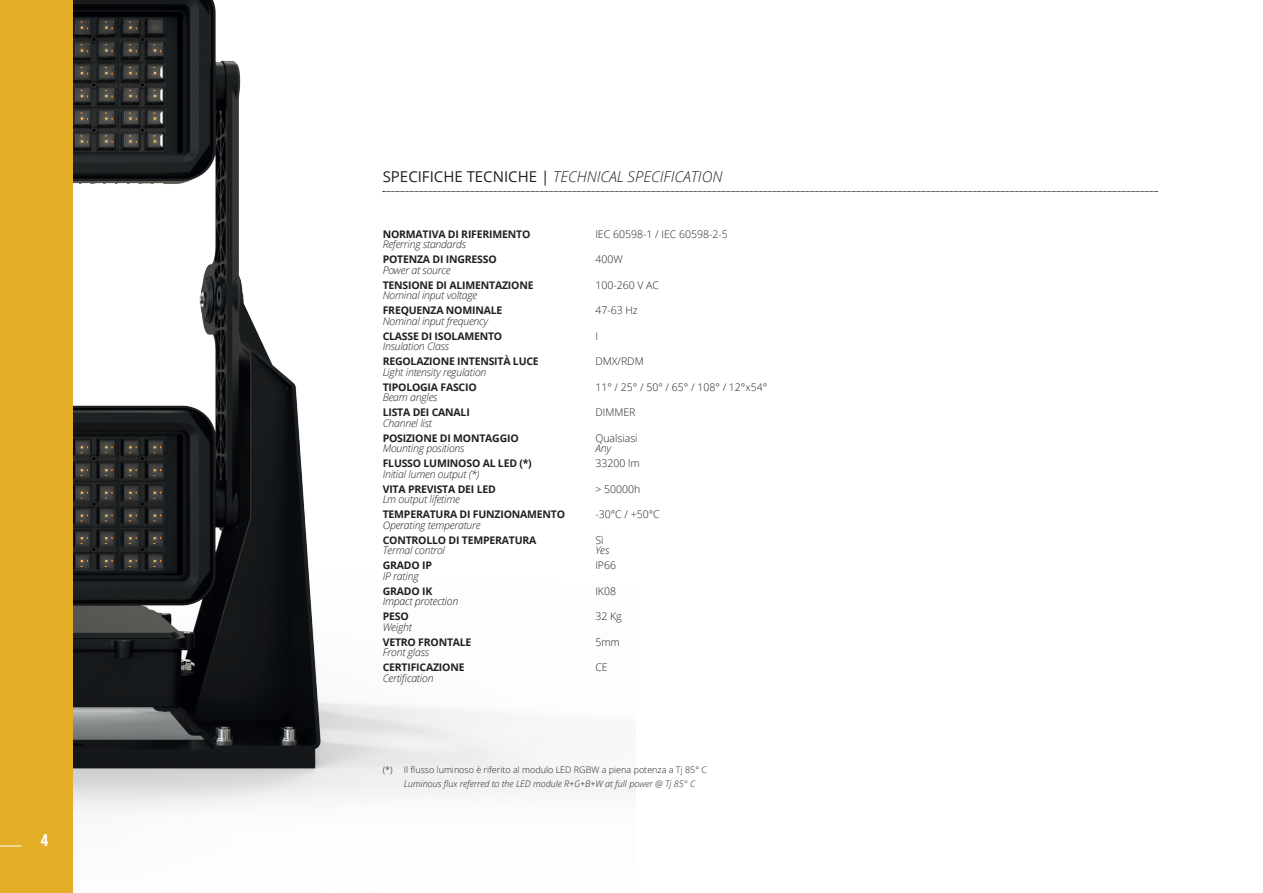
<style>
.page{position:relative;width:1263px;height:893px;background:#fff}
.page>*{position:absolute;margin:0;border:0;box-sizing:border-box;transform-origin:0 0}
.t1{font:700 condensed 16.5px "Open Sans";color:#fff}
.t2{font:italic 300 15px "Open Sans";color:#231f20}
.t3{font:700 10.5px "Open Sans";letter-spacing:-.02em;color:#231f20}
.t4{font:italic 300 10.5px "Open Sans";letter-spacing:-.02em;color:#231f20}
.t5{font:300 10.5px "Open Sans";color:#231f20}
.t6{font:300 9px "Open Sans";color:#231f20}
.t7{font:italic 300 9px "Open Sans";color:#231f20}
.s1{font-weight:400;font-style:normal}
</style>
<div class="page">
<img style="left:72px;top:0;width:555px;height:893px">
<svg style="left:383px;top:191px;width:774px;height:1px"></svg>
<div style="left:0;top:0;width:72px;height:893px;background:#e4af27"></div>
<svg style="left:0;top:846px;width:21px;height:1px"></svg>
<h1 class="t1" style="left:41px;top:829px;width:9px">4</h1>
<h2 class="t2" style="left:383px;top:166px;width:341px"><span class="s1">SPECIFICHE TECNICHE |</span> TECHNICAL SPECIFICATION</h2>
<p class="t3" style="left:383px;top:226px;width:149px">NORMATIVA DI RIFERIMENTO</p>
<p class="t4" style="left:383px;top:237px;width:85px">Referring standards</p>
<p class="t5" style="left:595px;top:227px;width:134px">IEC 60598-1 / IEC 60598-2-5</p>
<p class="t3" style="left:383px;top:252px;width:116px">POTENZA DI INGRESSO</p>
<p class="t4" style="left:383px;top:263px;width:69px">Power at source</p>
<p class="t5" style="left:595px;top:252px;width:29px">400W</p>
<p class="t3" style="left:383px;top:277px;width:152px">TENSIONE DI ALIMENTAZIONE</p>
<p class="t4" style="left:383px;top:288px;width:96px">Nominal input voltage</p>
<p class="t5" style="left:595px;top:278px;width:65px">100-260 V AC</p>
<p class="t3" style="left:383px;top:303px;width:121px">FREQUENZA NOMINALE</p>
<p class="t4" style="left:383px;top:314px;width:107px">Nominal input frequency</p>
<p class="t5" style="left:595px;top:303px;width:44px">47-63 Hz</p>
<p class="t3" style="left:383px;top:328px;width:121px">CLASSE DI ISOLAMENTO</p>
<p class="t4" style="left:383px;top:339px;width:68px">Insulation Class</p>
<p class="t5" style="left:595px;top:329px;width:4px">I</p>
<p class="t3" style="left:383px;top:354px;width:158px">REGOLAZIONE INTENSITÀ LUCE</p>
<p class="t4" style="left:383px;top:365px;width:105px">Light intensity regulation</p>
<p class="t5" style="left:595px;top:354px;width:50px">DMX/RDM</p>
<p class="t3" style="left:383px;top:380px;width:96px">TIPOLOGIA FASCIO</p>
<p class="t4" style="left:383px;top:390px;width:56px">Beam angles</p>
<p class="t5" style="left:595px;top:380px;width:173px">11° / 25° / 50° / 65° / 108° / 12°x54°</p>
<p class="t3" style="left:383px;top:405px;width:89px">LISTA DEI CANALI</p>
<p class="t4" style="left:383px;top:416px;width:51px">Channel list</p>
<p class="t5" style="left:595px;top:405px;width:42px">DIMMER</p>
<p class="t3" style="left:383px;top:431px;width:137px">POSIZIONE DI MONTAGGIO</p>
<p class="t4" style="left:383px;top:441px;width:83px">Mounting positions</p>
<p class="t5" style="left:595px;top:431px;width:44px">Qualsiasi</p>
<p class="t4" style="left:595px;top:441px;width:18px">Any</p>
<p class="t3" style="left:383px;top:456px;width:151px">FLUSSO LUMINOSO AL LED (*)</p>
<p class="t4" style="left:383px;top:467px;width:98px">Initial lumen output (*)</p>
<p class="t5" style="left:595px;top:456px;width:46px">33200 lm</p>
<p class="t3" style="left:383px;top:482px;width:115px">VITA PREVISTA DEI LED</p>
<p class="t4" style="left:383px;top:492px;width:79px">Lm output lifetime</p>
<p class="t5" style="left:595px;top:482px;width:46px">&gt; 50000h</p>
<p class="t3" style="left:383px;top:507px;width:184px">TEMPERATURA DI FUNZIONAMENTO</p>
<p class="t4" style="left:383px;top:518px;width:99px">Operating temperature</p>
<p class="t5" style="left:595px;top:507px;width:66px">-30°C / +50°C</p>
<p class="t3" style="left:383px;top:533px;width:155px">CONTROLLO DI TEMPERATURA</p>
<p class="t4" style="left:383px;top:543px;width:64px">Termal control</p>
<p class="t5" style="left:595px;top:533px;width:10px">Sì</p>
<p class="t4" style="left:595px;top:543px;width:15px">Yes</p>
<p class="t3" style="left:383px;top:558px;width:51px">GRADO IP</p>
<p class="t4" style="left:383px;top:569px;width:37px">IP rating</p>
<p class="t5" style="left:595px;top:558px;width:22px">IP66</p>
<p class="t3" style="left:383px;top:584px;width:51px">GRADO IK</p>
<p class="t4" style="left:383px;top:594px;width:77px">Impact protection</p>
<p class="t5" style="left:595px;top:584px;width:22px">IK08</p>
<p class="t3" style="left:383px;top:609px;width:27px">PESO</p>
<p class="t4" style="left:383px;top:620px;width:31px">Weight</p>
<p class="t5" style="left:595px;top:609px;width:28px">32 Kg</p>
<p class="t3" style="left:383px;top:635px;width:90px">VETRO FRONTALE</p>
<p class="t4" style="left:383px;top:645px;width:48px">Front glass</p>
<p class="t5" style="left:595px;top:635px;width:26px">5mm</p>
<p class="t3" style="left:383px;top:660px;width:83px">CERTIFICAZIONE</p>
<p class="t4" style="left:383px;top:671px;width:52px">Certification</p>
<p class="t5" style="left:595px;top:660px;width:14px">CE</p>
<p class="t6" style="left:383px;top:764px;width:11px">(*)</p>
<p class="t6" style="left:404px;top:764px;width:305px">Il flusso luminoso è riferito al modulo LED RGBW a piena potenza a Tj 85° C</p>
<p class="t7" style="left:404px;top:777px;width:293px">Luminous flux referred to the LED module R+G+B+W at full power @ Tj 85° C</p>
</div>
